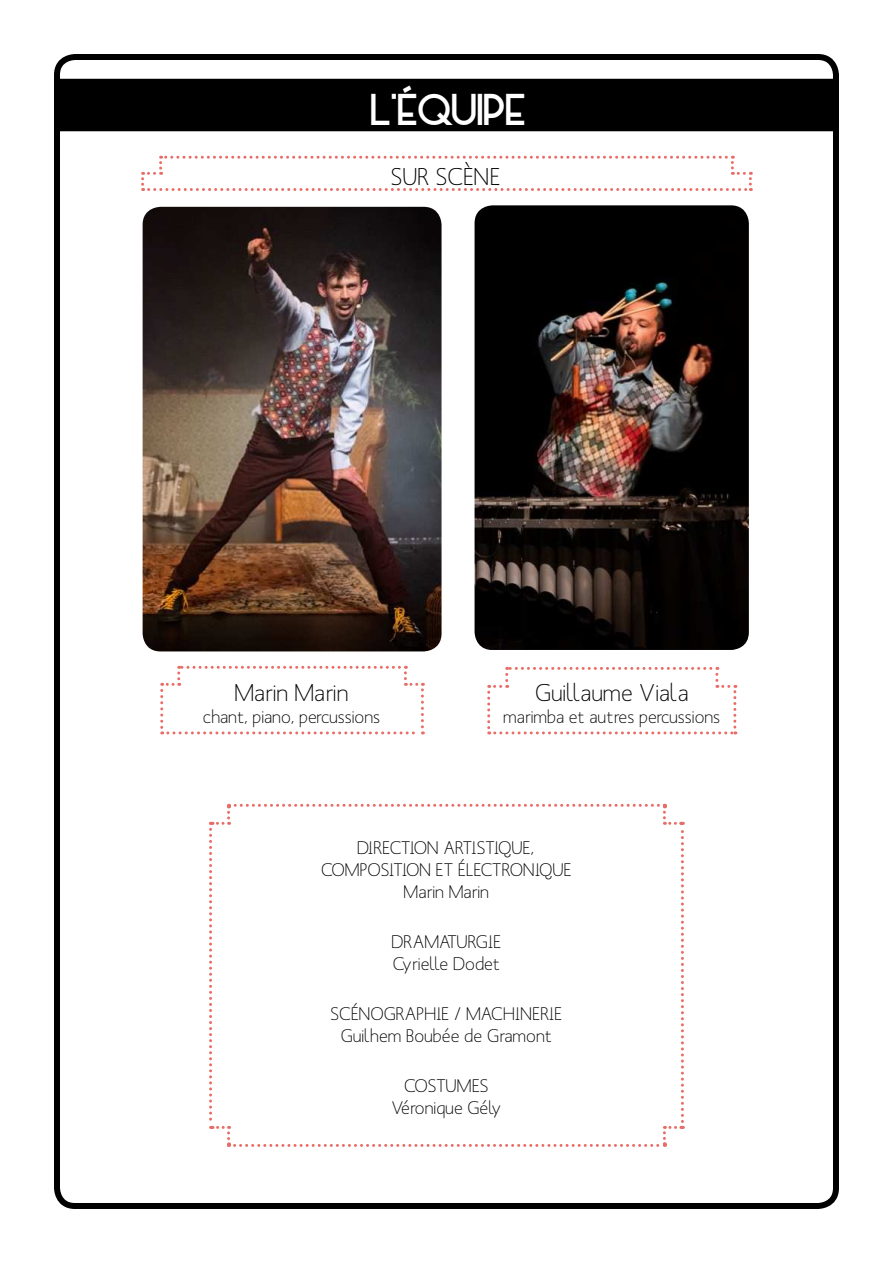
<style>
.page{position:relative;width:893px;height:1263px;background:#fff}
.page>*{position:absolute;margin:0;border:0;box-sizing:border-box;transform-origin:0 0}
.t1{font:39px "Alpaca Scarlett Demo";color:#fff}
.t2{font:24px "Mank Sans";color:#000}
.t3{font:18px/21.6px "Mank Sans";color:#000;text-align:center}
</style>
<div class="page">
<div style="left:54px;top:54px;width:785px;height:1155px;border:6px solid #000;border-radius:18px"></div>
<div style="left:58px;top:79px;width:780px;height:52px;background:#000"></div>
<svg style="left:160px;top:666px;width:264px;height:68px"></svg>
<svg style="left:487px;top:667px;width:249px;height:67px"></svg>
<svg style="left:209px;top:804px;width:475px;height:343px"></svg>
<svg style="left:141px;top:156px;width:611px;height:35px"></svg>
<img style="left:475px;top:205px;width:274px;height:445px">
<img style="left:143px;top:207px;width:299px;height:444px">
<h1 class="t1" style="left:370px;top:89px;width:157px">L’ÉQUIPE</h1>
<h2 class="t2" style="left:391px;top:162px;width:111px">SUR SCÈNE</h2>
<h2 class="t2" style="left:234px;top:678px;width:115px">Marin Marin</h2>
<p class="t3" style="left:203px;top:705px;width:179px">chant, piano, percussions</p>
<h2 class="t2" style="left:535px;top:678px;width:155px">Guillaume Viala</h2>
<p class="t3" style="left:503px;top:706px;width:219px">marimba et autres percussions</p>
<p class="t3" style="left:321px;top:837px;width:252px">DIRECTION ARTISTIQUE,<br>COMPOSITION ET ÉLECTRONIQUE<br>Marin Marin</p>
<p class="t3" style="left:391px;top:930px;width:111px;text-align:left">DRAMATURGIE<br>Cyrielle Dodet</p>
<p class="t3" style="left:330px;top:1002px;width:233px">SCÉNOGRAPHIE / MACHINERIE<br>Guilhem Boubée de Gramont</p>
<p class="t3" style="left:391px;top:1074px;width:111px">COSTUMES<br>Véronique Gély</p>
</div>
